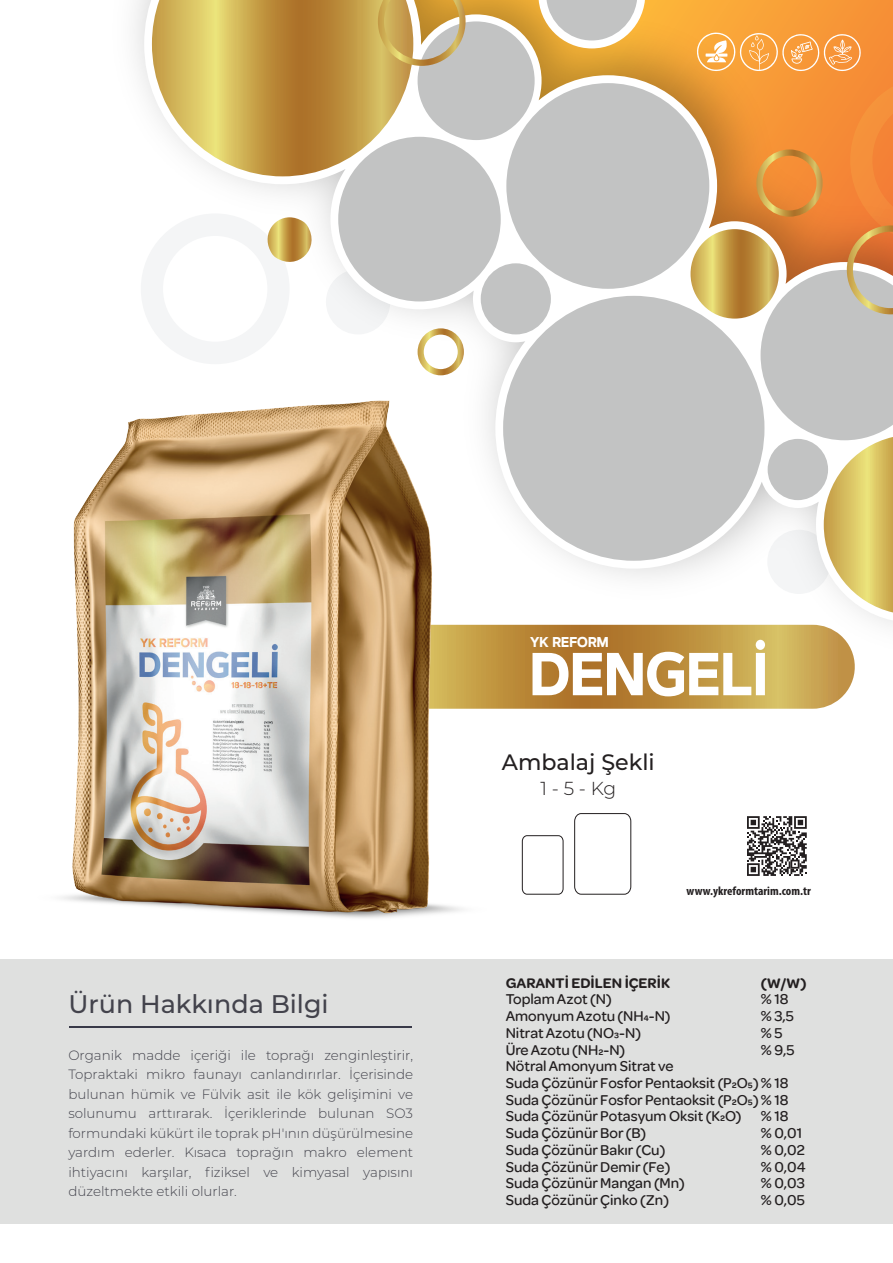
<style>
.page{position:relative;width:893px;height:1263px;background:#fff}
.page>*{position:absolute;margin:0;border:0;box-sizing:border-box;transform-origin:0 0}
.t1{font:700 60.45px "Artegra Sans";color:#fff;scale:.92 1}
.t2{font:500 25.5px "Montserrat";color:#43434c}
.t3{font:500 22.35px "Montserrat";color:#231f20}
.t4{font:300 18.75px "Montserrat";color:#231f20}
.t5{font:500 15px/16.6px "Omnes";color:#231f20}
.t6{font:600 15px "Omnes";color:#231f20}
.t7{font:700 14.25px "Artegra Sans";color:#fff;scale:.92 1}
.t8{font:300 13.5px/19.5px "Montserrat";color:#43434c;text-align:justify}
.t9{font:700 condensed 12.3px "Myriad Pro";color:#231f20;scale:1.04 1}
</style>
<div class="page">
<svg style="left:144px;top:0;width:749px;height:622px"></svg>
<svg style="left:152px;top:0;width:261px;height:176px;background:#cdac60"></svg>
<svg style="left:338px;top:137px;width:555px;height:424px;fill:#c2c3c3"></svg>
<svg style="left:824px;top:437px;width:69px;height:175px"></svg>
<svg style="left:418px;top:0;width:291px;height:289px;background:#cec5b5"></svg>
<svg style="left:418px;top:328px;width:46px;height:21px"></svg>
<svg style="left:141px;top:213px;width:180px;height:136px"></svg>
<svg style="left:378px;top:0;width:88px;height:66px;background:#d0b477"></svg>
<div style="left:0;top:959px;width:893px;height:264px;background:#dfe0df"></div>
<svg style="left:564px;top:625px;width:291px;height:84px;background:#c19748"></svg>
<img style="left:61px;top:349px;width:503px;height:569px">
<svg style="left:747px;top:816px;width:60px;height:60px"></svg>
<svg style="left:574px;top:813px;width:58px;height:82px"></svg>
<svg style="left:522px;top:835px;width:42px;height:60px"></svg>
<svg style="left:690px;top:32px;width:203px;height:287px;background:#e49e59"></svg>
<hr style="left:70px;top:1027px;width:342px;height:1px;background:#393a49">
<h2 class="t2" style="left:68px;top:986px;width:262px">Ürün Hakkında Bilgi</h2>
<p class="t8" style="left:68px;top:1045px;width:346px">Organik madde içeriği ile toprağı zenginleştirir, Topraktaki mikro faunayı canlandırırlar. İçerisinde bulunan hümik ve Fülvik asit ile kök gelişimini ve solunumu arttırarak. İçeriklerinde bulunan SO3 formundaki kükürt ile toprak pH'ının düşürülmesine yardım ederler. Kısaca toprağın makro element ihtiyacını karşılar, fiziksel ve kimyasal yapısını düzeltmekte etkili olurlar.</p>
<p class="t7" style="left:530px;top:631px;width:87px">YK REFORM</p>
<h1 class="t1" style="left:530px;top:629px;width:260px">DENGELİ</h1>
<h3 class="t3" style="left:502px;top:746px;width:155px">Ambalaj Şekli</h3>
<h3 class="t4" style="left:540px;top:775px;width:77px">1 - 5 - Kg</h3>
<p class="t9" style="left:686px;top:883px;width:121px">www.ykreformtarim.com.tr</p>
<p class="t6" style="left:506px;top:972px;width:166px">GARANTİ EDİLEN İÇERİK</p>
<p class="t5" style="left:506px;top:990px;width:284px">Toplam Azot (N)<br>Amonyum Azotu (NH4-N)<br>Nitrat Azotu (NO3-N)<br>Üre Azotu (NH2-N)<br>Nötral Amonyum Sitrat ve<br>Suda Çözünür Fosfor Pentaoksit (P2O5)% 18<br>Suda Çözünür Fosfor Pentaoksit (P2O5)% 18<br>Suda Çözünür Potasyum Oksit (K2O)<br>Suda Çözünür Bor (B)<br>Suda Çözünür Bakır (Cu)<br>Suda Çözünür Demir (Fe)<br>Suda Çözünür Mangan (Mn)<br>Suda Çözünür Çinko (Zn)</p>
<p class="t6" style="left:761px;top:972px;width:47px">(W/W)</p>
<p class="t5" style="left:761px;top:990px;width:35px">% 18 % 3,5 % 5 % 9,5</p>
<p class="t5" style="left:761px;top:1107px;width:46px">% 18<br>% 0,01 % 0,02 % 0,04 % 0,03 % 0,05</p>
</div>
